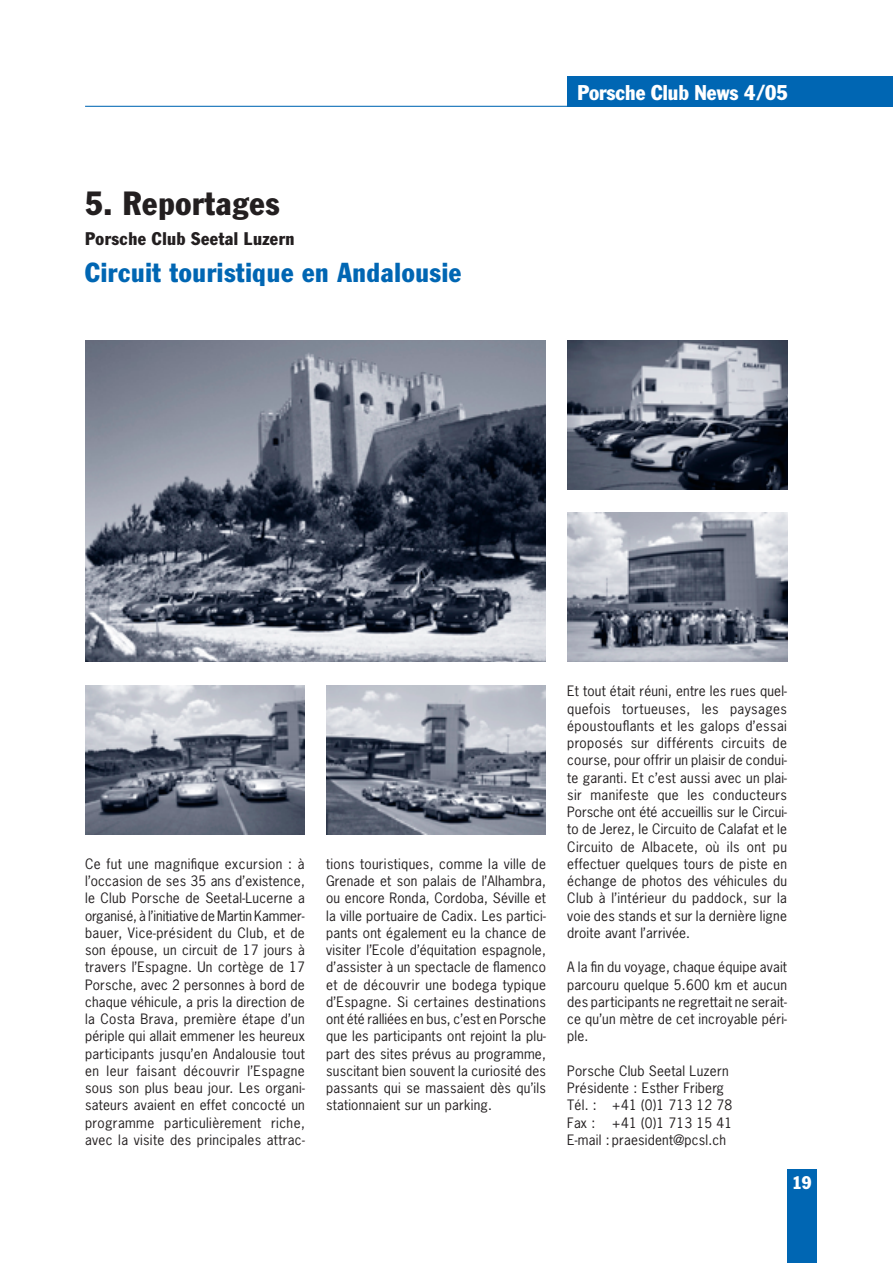
<style>
.page{position:relative;width:893px;height:1263px;background:#fff}
.page>*{position:absolute;margin:0;border:0;box-sizing:border-box;transform-origin:0 0}
.t1{font:condensed 33px "Porsche Franklin Gothic";letter-spacing:.025em;color:#231f20}
.t2{font:condensed 27px "Porsche Franklin Gothic";letter-spacing:.025em;color:#0066b3}
.t3{font:condensed 21px "Porsche Franklin Gothic";color:#fff}
.t4{font:condensed 18px "Porsche Franklin Gothic";letter-spacing:.025em;color:#231f20}
.t5{font:condensed 18px "Porsche Franklin Gothic";color:#fff}
.t6{font:13.5px/17.2px "Porsche News Gothic";letter-spacing:.015em;color:#231f20;text-align:justify}
</style>
<div class="page">
<div style="left:567px;top:77px;width:325px;height:30px;background:#0066b3"></div>
<hr style="left:85px;top:106px;width:807px;height:1px;background:#0066b3">
<div style="left:787px;top:1169px;width:29px;height:94px;background:#0066b3"></div>
<img style="left:85px;top:340px;width:461px;height:322px">
<img style="left:85px;top:685px;width:220px;height:149px">
<img style="left:326px;top:685px;width:220px;height:149px">
<img style="left:567px;top:340px;width:220px;height:149px">
<img style="left:567px;top:513px;width:220px;height:149px">
<h1 class="t1" style="left:85px;top:191px;width:196px">5. Reportages</h1>
<h3 class="t4" style="left:85px;top:232px;width:211px">Porsche Club Seetal Luzern</h3>
<h2 class="t2" style="left:85px;top:263px;width:378px">Circuit touristique en Andalousie</h2>
<h3 class="t3" style="left:577px;top:85px;width:212px">Porsche Club News 4/05</h3>
<p class="t6" style="left:85px;top:856px;width:221px">Ce fut une magnifique excursion : à l’occasion de ses 35 ans d’existence, le Club Porsche de Seetal-Lucerne a organisé, à l’initiative de Martin Kammer&shy;bauer, Vice-président du Club, et de son épouse, un circuit de 17 jours à travers l’Espagne. Un cortège de 17<br>Porsche, avec 2 personnes à bord de chaque véhicule, a pris la direction de la Costa Brava, première étape d’un périple qui allait emmener les heureux participants jusqu’en Andalousie tout en leur faisant découvrir l’Espagne sous son plus beau jour. Les organi&shy;sateurs avaient en effet concocté un programme particulièrement riche, avec la visite des principales attrac-</p>
<p class="t6" style="left:326px;top:856px;width:221px">tions touristiques, comme la ville de Grenade et son palais de l’Alhambra, ou encore Ronda, Cordoba, Séville et la ville portuaire de Cadix. Les partici&shy;pants ont également eu la chance de visiter l’Ecole d’équitation espagnole, d’assister à un spectacle de flamenco et de découvrir une bodega typique d’Espagne. Si certaines destinations ont été ralliées en bus, c’est en Porsche que les participants ont rejoint la plu&shy;part des sites prévus au programme, suscitant bien souvent la curiosité des passants qui se massaient dès qu’ils stationnaient sur un parking.</p>
<p class="t6" style="left:567px;top:684px;width:221px">Et tout était réuni, entre les rues quel&shy;quefois tortueuses, les paysages époustouflants et les galops d’essai proposés sur différents circuits de course, pour offrir un plaisir de condui&shy;te garanti. Et c’est aussi avec un plai&shy;sir manifeste que les conducteurs Porsche ont été accueillis sur le Circui&shy;to de Jerez, le Circuito de Calafat et le Circuito de Albacete, où ils ont pu effectuer quelques tours de piste en échange de photos des véhicules du Club à l’intérieur du paddock, sur la voie des stands et sur la dernière ligne droite avant l’arrivée.</p>
<p class="t6" style="left:567px;top:960px;width:221px">A la fin du voyage, chaque équipe avait parcouru quelque 5.600 km et aucun des participants ne regrettait ne serait&shy;ce qu’un mètre de cet incroyable péri&shy;ple.</p>
<p class="t6" style="left:567px;top:1063px;width:167px;text-align:left">Porsche Club Seetal Luzern<br>Présidente : Esther Friberg<br>Tél. : +41 (0)1 713 12 78<br>Fax : +41 (0)1 713 15 41<br>E-mail : praesident@pcsl.ch</p>
<h3 class="t5" style="left:792px;top:1176px;width:21px">19</h3>
</div>
